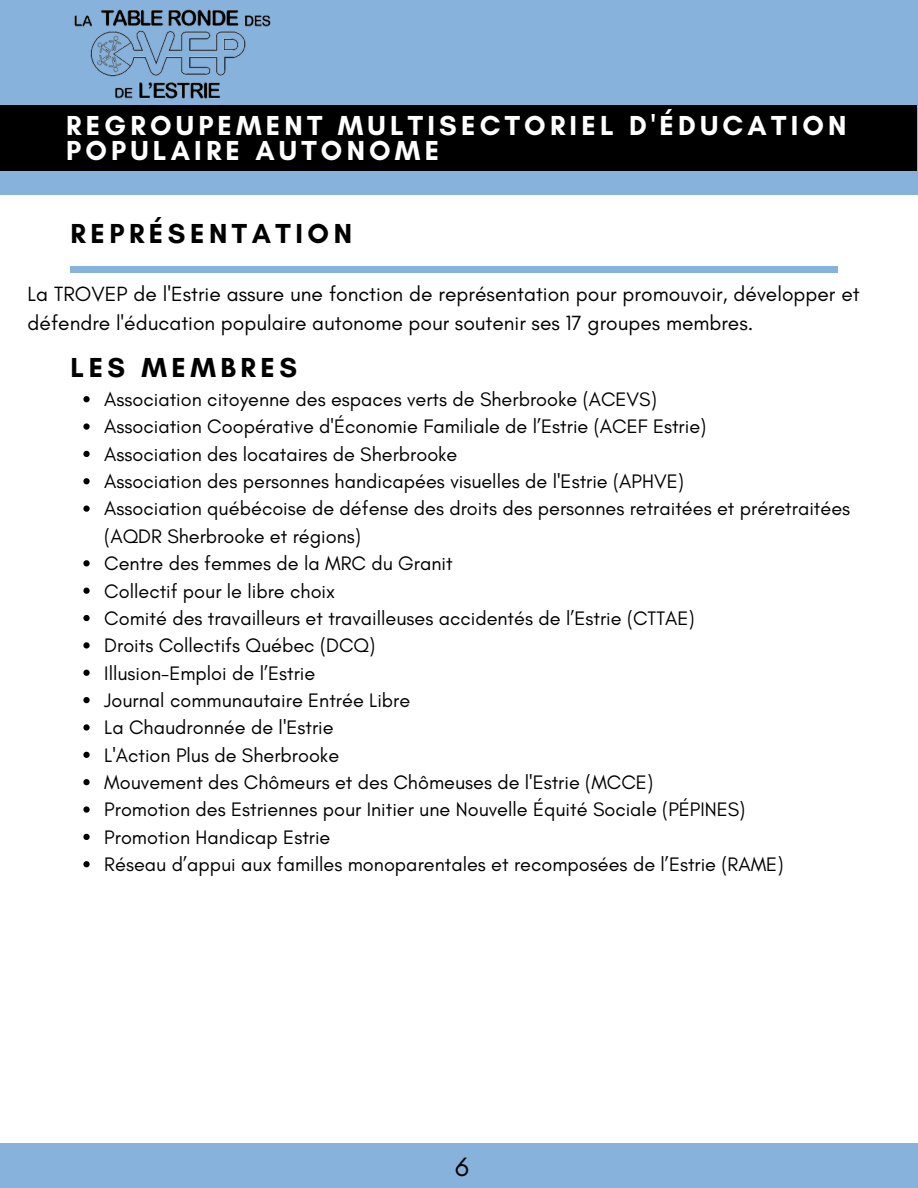
<style>
.page{position:relative;width:918px;height:1188px;background:#86b2db}
.page>*{position:absolute;margin:0;border:0;box-sizing:border-box;transform-origin:0 0}
.t1{font:700 28.05px/24.8px "Glacial Indifference";letter-spacing:.15em;color:#fff}
.t2{font:700 28.05px "Glacial Indifference";letter-spacing:.16em;color:#000}
.t3{font:27px "Glacial Indifference";color:#000}
.t4{font:21px/29.2px "Glacial Indifference";color:#000}
.t5{font:19.95px/27.3px "Glacial Indifference";color:#000}
</style>
<div class="page">
<div style="left:0;top:195px;width:918px;height:948px;background:#fff"></div>
<div style="left:0;top:106px;width:917px;height:65px;background:#000"></div>
<div style="left:70px;top:267px;width:768px;height:5px;background:#86b2db"></div>
<img style="left:66px;top:9px;width:206px;height:97px">
<svg style="left:83px;top:396px;width:7px;height:6px"></svg>
<svg style="left:83px;top:423px;width:7px;height:7px"></svg>
<svg style="left:83px;top:451px;width:7px;height:6px"></svg>
<svg style="left:83px;top:478px;width:7px;height:6px"></svg>
<svg style="left:83px;top:506px;width:7px;height:6px"></svg>
<svg style="left:83px;top:560px;width:7px;height:6px"></svg>
<svg style="left:83px;top:588px;width:7px;height:6px"></svg>
<svg style="left:83px;top:615px;width:7px;height:6px"></svg>
<svg style="left:83px;top:642px;width:7px;height:7px"></svg>
<svg style="left:83px;top:670px;width:7px;height:6px"></svg>
<svg style="left:83px;top:697px;width:7px;height:6px"></svg>
<svg style="left:83px;top:724px;width:7px;height:7px"></svg>
<svg style="left:83px;top:752px;width:7px;height:6px"></svg>
<svg style="left:83px;top:779px;width:7px;height:6px"></svg>
<svg style="left:83px;top:806px;width:7px;height:7px"></svg>
<svg style="left:83px;top:834px;width:7px;height:6px"></svg>
<svg style="left:83px;top:861px;width:7px;height:6px"></svg>
<p class="t1" style="left:66px;top:113px;width:782px">REGROUPEMENT MULTISECTORIEL D'ÉDUCATION<br>POPULAIRE AUTONOME</p>
<p class="t2" style="left:70px;top:217px;width:283px">REPRÉSENTATION</p>
<p class="t4" style="left:28px;top:279px;width:834px">La TROVEP de l'Estrie assure une fonction de représentation pour promouvoir, développer et défendre l'éducation populaire autonome pour soutenir ses 17 groupes membres.</p>
<p class="t2" style="left:70px;top:350px;width:228px">LES MEMBRES</p>
<p class="t5" style="left:104px;top:385px;width:554px">Association citoyenne des espaces verts de Sherbrooke (ACEVS)</p>
<p class="t5" style="left:104px;top:413px;width:604px">Association Coopérative d'Économie Familiale de l’Estrie (ACEF Estrie)</p>
<p class="t5" style="left:104px;top:440px;width:355px">Association des locataires de Sherbrooke</p>
<p class="t5" style="left:104px;top:467px;width:581px">Association des personnes handicapées visuelles de l'Estrie (APHVE)</p>
<p class="t5" style="left:104px;top:495px;width:747px">Association québécoise de défense des droits des personnes retraitées et préretraitées (AQDR Sherbrooke et régions)</p>
<p class="t5" style="left:104px;top:550px;width:350px">Centre des femmes de la MRC du Granit</p>
<p class="t5" style="left:104px;top:577px;width:232px">Collectif pour le libre choix</p>
<p class="t5" style="left:104px;top:604px;width:592px">Comité des travailleurs et travailleuses accidentés de l’Estrie (CTTAE)</p>
<p class="t5" style="left:104px;top:632px;width:272px">Droits Collectifs Québec (DCQ)</p>
<p class="t5" style="left:104px;top:659px;width:212px">Illusion-Emploi de l’Estrie</p>
<p class="t5" style="left:104px;top:686px;width:308px">Journal communautaire Entrée Libre</p>
<p class="t5" style="left:104px;top:714px;width:231px">La Chaudronnée de l'Estrie</p>
<p class="t5" style="left:104px;top:741px;width:236px">L'Action Plus de Sherbrooke</p>
<p class="t5" style="left:104px;top:768px;width:550px">Mouvement des Chômeurs et des Chômeuses de l'Estrie (MCCE)</p>
<p class="t5" style="left:104px;top:796px;width:643px">Promotion des Estriennes pour Initier une Nouvelle Équité Sociale (PÉPINES)</p>
<p class="t5" style="left:104px;top:823px;width:228px">Promotion Handicap Estrie</p>
<p class="t5" style="left:104px;top:850px;width:681px">Réseau d’appui aux familles monoparentales et recomposées de l’Estrie (RAME)</p>
<p class="t3" style="left:455px;top:1151px;width:15px">6</p>
</div>
